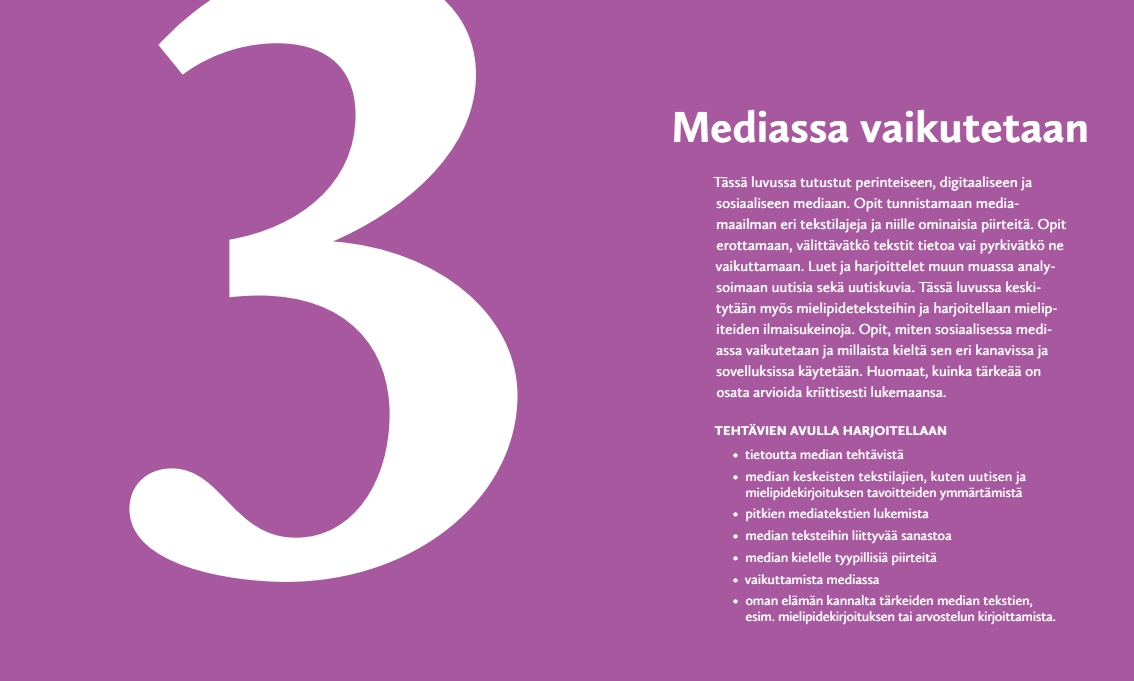
<style>
.page{position:relative;width:1134px;height:681px;background:#fff}
.page>*{position:absolute;margin:0;border:0;box-sizing:border-box;transform-origin:0 0}
.t1{font:700 900px "Calluna";color:#fff}
.t2{font:700 45px "Calluna Sans";color:#fff}
.t3{font:15px/21px "Calluna Sans";letter-spacing:.005em;color:#fff}
.t4{font:14px/16px "Calluna Sans";color:#fff;text-align:right}
.t5{font:700 13px "Calluna Sans";letter-spacing:.03em;color:#fff}
</style>
<div class="page">
<div style="left:0;top:0;width:1134px;height:680px;background:#a8589e"></div>
<h1 class="t1" style="left:116px;top:-290px;width:438px">3</h1>
<h2 class="t2" style="left:671px;top:99px;width:419px">Mediassa vaikutetaan</h2>
<p class="t3" style="left:713px;top:171px;width:354px">Tässä luvussa tutustut perinteiseen, digitaaliseen ja sosiaaliseen mediaan. Opit tunnistamaan media&shy;maailman eri tekstilajeja ja niille ominaisia piirteitä. Opit erottamaan, välittävätkö tekstit tietoa vai pyrkivätkö ne vaikuttamaan. Luet ja harjoittelet muun muassa analy&shy;soimaan uutisia sekä uutiskuvia. Tässä luvussa keski&shy;tytään myös mielipideteksteihin ja harjoitellaan mielip&shy;iteiden ilmaisukeinoja. Opit, miten sosiaalisessa medi&shy;assa vaikutetaan ja millaista kieltä sen eri kanavissa ja sovelluksissa käytetään. Huomaat, kuinka tärkeää on osata arvioida kriittisesti lukemaansa.</p>
<p class="t5" style="left:715px;top:422px;width:233px">TEHTÄVIEN AVULLA HARJOITELLAAN</p>
<p class="t4" style="left:733px;top:446px;width:172px">• tietoutta median tehtävistä</p>
<p class="t4" style="left:733px;top:467px;width:295px">• median keskeisten tekstilajien, kuten uutisen ja mielipidekirjoituksen tavoitteiden ymmärtämistä</p>
<p class="t4" style="left:733px;top:505px;width:198px">• pitkien mediatekstien lukemista</p>
<p class="t4" style="left:733px;top:527px;width:220px">• median teksteihin liittyvää sanastoa</p>
<p class="t4" style="left:733px;top:548px;width:206px">• median kielelle tyypillisiä piirteitä</p>
<p class="t4" style="left:733px;top:570px;width:148px">• vaikuttamista mediassa</p>
<p class="t4" style="left:745px;top:592px;width:312px;text-align:left;text-indent:-13px">• oman elämän kannalta tärkeiden median tekstien, esim. mielipidekirjoituksen tai arvostelun kirjoittamista.</p>
</div>
